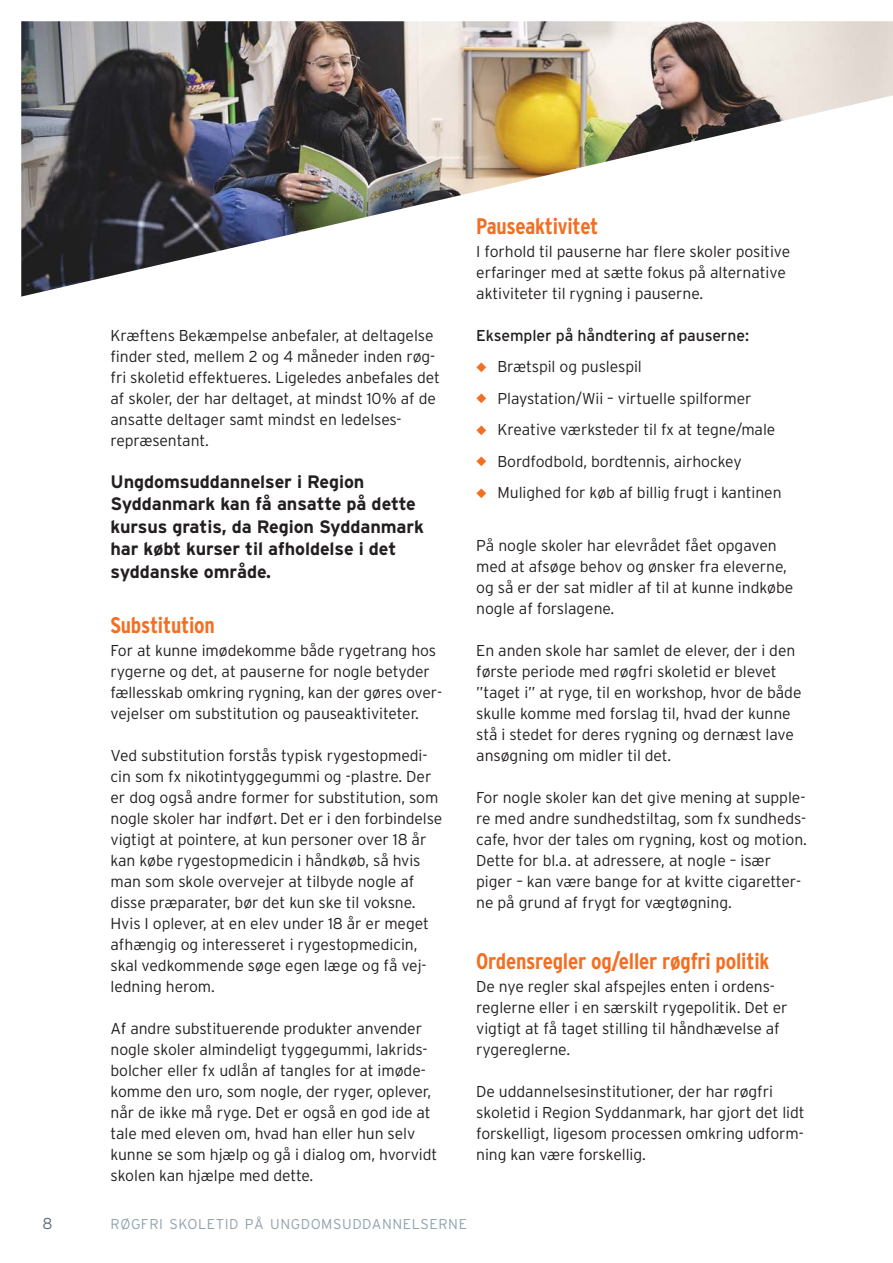
<style>
.page{position:relative;width:893px;height:1263px;background:#fff}
.page>*{position:absolute;margin:0;border:0;box-sizing:border-box;transform-origin:0 0}
.t1{font:700 condensed 22.5px "Interstate";letter-spacing:-.01em;color:#f36e21}
.t2{font:700 18px/22.5px "Interstate";letter-spacing:-.005em;color:#231f20}
.t3{font:300 15.75px/21px "Interstate";letter-spacing:-.005em;color:#231f20}
.t4{font:15.75px "Interstate";letter-spacing:-.005em;color:#231f20}
.t5{font:300 15.75px "Interstate";color:#5b6f7b}
.t6{font:300 14.25px "Interstate";letter-spacing:.04em;color:#92a2ad}
.s1{color:#f36e21}
</style>
<div class="page">
<img style="left:21px;top:21px;width:872px;height:276px">
<p class="t3" style="left:111px;top:325px;width:331px">Kræftens Bekæmpelse anbefaler, at deltagelse finder sted, mellem 2 og 4 måneder inden røg&shy;fri skoletid effektueres. Ligeledes anbefales det af skoler, der har deltaget, at mindst 10% af de ansatte deltager samt mindst en ledelses&shy;repræsentant.</p>
<p class="t2" style="left:111px;top:470px;width:315px">Ungdomsuddannelser i Region<br>Syddanmark kan få ansatte på dette kursus gratis, da Region Syddanmark har købt kurser til afholdelse i det syddanske område.</p>
<h1 class="t1" style="left:111px;top:613px;width:106px">Substitution</h1>
<p class="t3" style="left:111px;top:640px;width:333px">For at kunne imødekomme både rygetrang hos rygerne og det, at pauserne for nogle betyder fællesskab omkring rygning, kan der gøres over&shy;vejelser om substitution og pauseaktiviteter.</p>
<p class="t3" style="left:111px;top:745px;width:333px">Ved substitution forstås typisk rygestopmedi&shy;cin som fx nikotintyggegummi og -plastre. Der er dog også andre former for substitution, som nogle skoler har indført. Det er i den forbindelse vigtigt at pointere, at kun personer over 18 år kan købe rygestopmedicin i håndkøb, så hvis man som skole overvejer at tilbyde nogle af disse præparater, bør det kun ske til voksne.<br>Hvis I oplever, at en elev under 18 år er meget afhængig og interesseret i rygestopmedicin, skal vedkommende søge egen læge og få vej&shy;ledning herom.</p>
<p class="t3" style="left:111px;top:1018px;width:328px">Af andre substituerende produkter anvender nogle skoler almindeligt tyggegummi, lakrids&shy;bolcher eller fx udlån af tangles for at imøde&shy;komme den uro, som nogle, der ryger, oplever, når de ikke må ryge. Det er også en god ide at tale med eleven om, hvad han eller hun selv kunne se som hjælp og gå i dialog om, hvorvidt skolen kan hjælpe med dette.</p>
<h1 class="t1" style="left:476px;top:214px;width:124px">Pauseaktivitet</h1>
<p class="t3" style="left:476px;top:241px;width:316px">I forhold til pauserne har flere skoler positive erfaringer med at sætte fokus på alternative aktiviteter til rygning i pauserne.</p>
<p class="t4" style="left:476px;top:326px;width:274px">Eksempler på håndtering af pauserne:</p>
<p class="t3" style="left:476px;top:356px;width:167px"><span class="s1">◆</span> Brætspil og puslespil</p>
<p class="t3" style="left:476px;top:388px;width:277px"><span class="s1">◆</span> Playstation/Wii – virtuelle spilformer</p>
<p class="t3" style="left:476px;top:419px;width:301px"><span class="s1">◆</span> Kreative værksteder til fx at tegne/male</p>
<p class="t3" style="left:476px;top:451px;width:267px"><span class="s1">◆</span> Bordfodbold, bordtennis, airhockey</p>
<p class="t3" style="left:476px;top:482px;width:307px"><span class="s1">◆</span> Mulighed for køb af billig frugt i kantinen</p>
<p class="t3" style="left:476px;top:535px;width:319px">På nogle skoler har elevrådet fået opgaven med at afsøge behov og ønsker fra eleverne, og så er der sat midler af til at kunne indkøbe nogle af forslagene.</p>
<p class="t3" style="left:476px;top:640px;width:327px">En anden skole har samlet de elever, der i den første periode med røgfri skoletid er blevet ”taget i” at ryge, til en workshop, hvor de både skulle komme med forslag til, hvad der kunne stå i stedet for deres rygning og dernæst lave ansøgning om midler til det.</p>
<p class="t3" style="left:476px;top:787px;width:332px">For nogle skoler kan det give mening at supple&shy;re med andre sundhedstiltag, som fx sundheds&shy;cafe, hvor der tales om rygning, kost og motion.<br>Dette for bl.a. at adressere, at nogle – især piger – kan være bange for at kvitte cigaretter&shy;ne på grund af frygt for vægtøgning.</p>
<h1 class="t1" style="left:476px;top:949px;width:295px">Ordensregler og/eller røgfri politik</h1>
<p class="t3" style="left:476px;top:976px;width:313px">De nye regler skal afspejles enten i ordens&shy;reglerne eller i en særskilt rygepolitik. Det er vigtigt at få taget stilling til håndhævelse af rygereglerne.</p>
<p class="t3" style="left:476px;top:1081px;width:330px">De uddannelsesinstitutioner, der har røgfri skoletid i Region Syddanmark, har gjort det lidt forskelligt, ligesom processen omkring udform&shy;ning kan være forskellig.</p>
<p class="t5" style="left:43px;top:1214px;width:12px">8</p>
<p class="t6" style="left:111px;top:1216px;width:358px">RØGFRI SKOLETID PÅ UNGDOMSUDDANNELSERNE</p>
</div>
